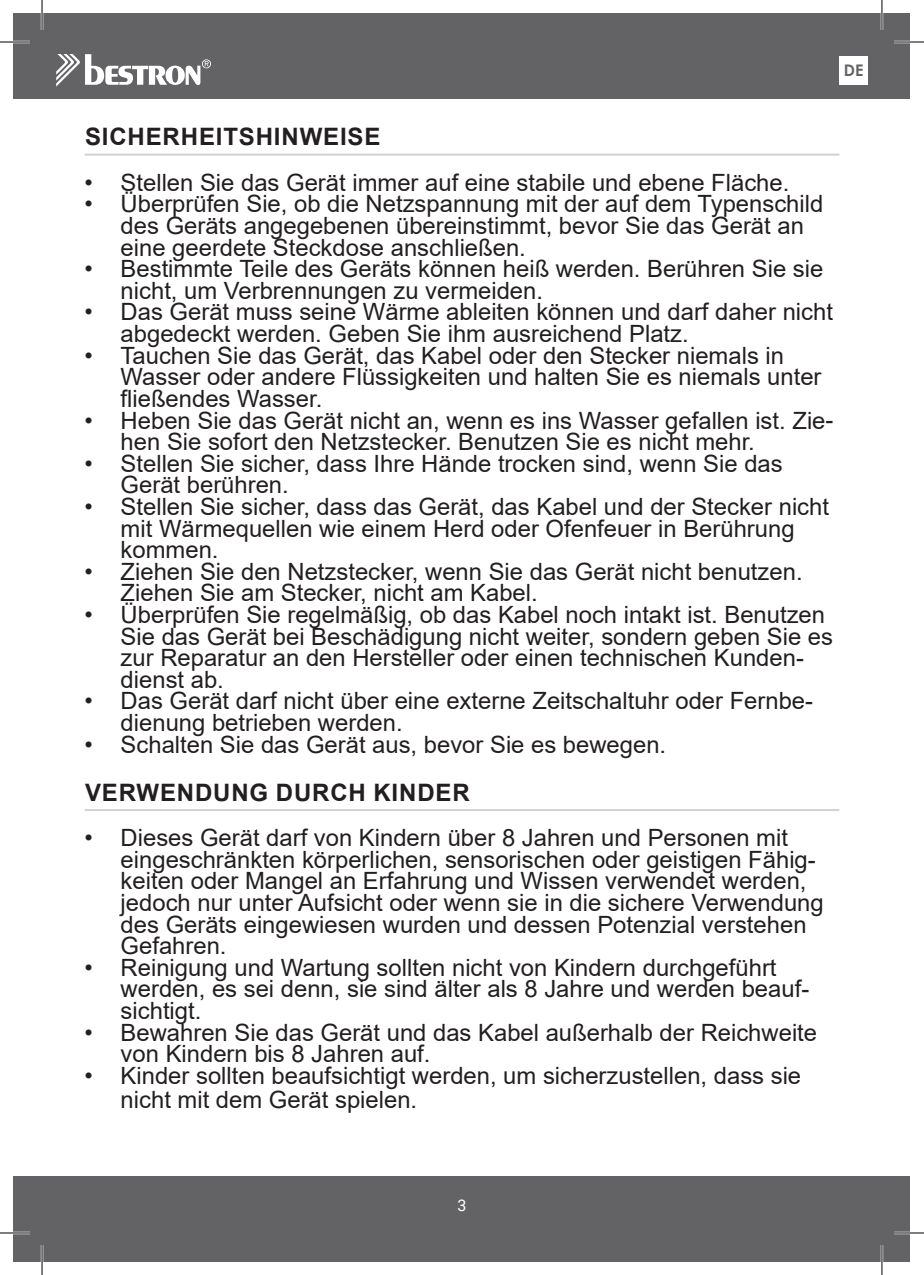
<style>
.page{position:relative;width:924px;height:1275px;background:#fff}
.page>*{position:absolute;margin:0;border:0;box-sizing:border-box;transform-origin:0 0}
.t1{font:700 24px "Arial";letter-spacing:.035em;color:#231f20}
.t2{font:23.8px/21.6px "Arial";color:#231f20}
.t3{font:700 16px "Century Gothic";color:#636366}
.t4{font:16px "Roboto";color:#fff}
</style>
<div class="page">
<div style="left:14px;top:14px;width:895px;height:85px;background:#636366"></div>
<div style="left:14px;top:1176px;width:895px;height:85px;background:#636366"></div>
<svg style="left:56px;top:54px;width:155px;height:33px"></svg>
<div style="left:839px;top:56px;width:28px;height:29px;background:#fff"></div>
<hr style="left:85px;top:154px;width:754px;height:2px;background:#d1d2d4">
<hr style="left:85px;top:809px;width:754px;height:2px;background:#d1d2d4">
<hr style="left:0;top:41px;width:30px;height:2px;background:#fff">
<hr style="left:893px;top:41px;width:30px;height:2px;background:#fff">
<hr style="left:0;top:1231px;width:30px;height:3px;background:#fff">
<hr style="left:893px;top:1231px;width:30px;height:3px;background:#fff">
<hr style="left:41px;top:0;width:2px;height:30px;background:#fff">
<hr style="left:41px;top:1245px;width:2px;height:30px;background:#fff">
<hr style="left:880px;top:0;width:2px;height:30px;background:#fff">
<hr style="left:880px;top:1245px;width:2px;height:30px;background:#fff">
<hr style="left:0;top:42px;width:30px;height:1px;background:#000">
<hr style="left:893px;top:42px;width:30px;height:1px;background:#000">
<hr style="left:0;top:1232px;width:30px;height:1px;background:#000">
<hr style="left:893px;top:1232px;width:30px;height:1px;background:#000">
<hr style="left:42px;top:0;width:1px;height:30px;background:#000">
<hr style="left:42px;top:1245px;width:1px;height:30px;background:#000">
<hr style="left:881px;top:0;width:1px;height:30px;background:#000">
<hr style="left:881px;top:1245px;width:1px;height:30px;background:#000">
<p class="t3" style="left:843px;top:58px;width:21px">DE</p>
<p class="t1" style="left:85px;top:120px;width:297px">SICHERHEITSHINWEISE</p>
<p class="t2" style="left:85px;top:171px;width:706px">• Stellen Sie das Gerät immer auf eine stabile und ebene Fläche.</p>
<p class="t2" style="left:121px;top:193px;width:703px;text-indent:-36px">• Überprüfen Sie, ob die Netzspannung mit der auf dem Typenschild des Geräts angegebenen übereinstimmt, bevor Sie das Gerät an eine geerdete Steckdose anschließen.</p>
<p class="t2" style="left:121px;top:258px;width:703px;text-indent:-36px">• Bestimmte Teile des Geräts können heiß werden. Berühren Sie sie nicht, um Verbrennungen zu vermeiden.</p>
<p class="t2" style="left:121px;top:301px;width:713px;text-indent:-36px">• Das Gerät muss seine Wärme ableiten können und darf daher nicht abgedeckt werden. Geben Sie ihm ausreichend Platz.</p>
<p class="t2" style="left:121px;top:344px;width:702px;text-indent:-36px">• Tauchen Sie das Gerät, das Kabel oder den Stecker niemals in<br>Wasser oder andere Flüssigkeiten und halten Sie es niemals unter fließendes Wasser.</p>
<p class="t2" style="left:121px;top:409px;width:714px;text-indent:-36px">• Heben Sie das Gerät nicht an, wenn es ins Wasser gefallen ist. Zie&shy;hen Sie sofort den Netzstecker. Benutzen Sie es nicht mehr.</p>
<p class="t2" style="left:121px;top:452px;width:663px;text-indent:-36px">• Stellen Sie sicher, dass Ihre Hände trocken sind, wenn Sie das<br>Gerät berühren.</p>
<p class="t2" style="left:121px;top:495px;width:709px;text-indent:-36px">• Stellen Sie sicher, dass das Gerät, das Kabel und der Stecker nicht mit Wärmequellen wie einem Herd oder Ofenfeuer in Berührung kommen.</p>
<p class="t2" style="left:121px;top:560px;width:683px;text-indent:-36px">• Ziehen Sie den Netzstecker, wenn Sie das Gerät nicht benutzen.<br>Ziehen Sie am Stecker, nicht am Kabel.</p>
<p class="t2" style="left:121px;top:603px;width:713px;text-indent:-36px">• Überprüfen Sie regelmäßig, ob das Kabel noch intakt ist. Benutzen Sie das Gerät bei Beschädigung nicht weiter, sondern geben Sie es zur Reparatur an den Hersteller oder einen technischen Kunden&shy;dienst ab.</p>
<p class="t2" style="left:121px;top:690px;width:693px;text-indent:-36px">• Das Gerät darf nicht über eine externe Zeitschaltuhr oder Fernbe&shy;dienung betrieben werden.</p>
<p class="t2" style="left:85px;top:733px;width:583px">• Schalten Sie das Gerät aus, bevor Sie es bewegen.</p>
<p class="t1" style="left:85px;top:775px;width:386px">VERWENDUNG DURCH KINDER</p>
<p class="t2" style="left:121px;top:827px;width:704px;text-indent:-36px">• Dieses Gerät darf von Kindern über 8 Jahren und Personen mit eingeschränkten körperlichen, sensorischen oder geistigen Fähig&shy;keiten oder Mangel an Erfahrung und Wissen verwendet werden, jedoch nur unter Aufsicht oder wenn sie in die sichere Verwendung des Geräts eingewiesen wurden und dessen Potenzial verstehen Gefahren.</p>
<p class="t2" style="left:121px;top:956px;width:689px;text-indent:-36px">• Reinigung und Wartung sollten nicht von Kindern durchgeführt werden, es sei denn, sie sind älter als 8 Jahre und werden beauf&shy;sichtigt.</p>
<p class="t2" style="left:121px;top:1021px;width:697px;text-indent:-36px">• Bewahren Sie das Gerät und das Kabel außerhalb der Reichweite von Kindern bis 8 Jahren auf.</p>
<p class="t2" style="left:121px;top:1063px;width:681px;line-height:24px;text-indent:-36px">• Kinder sollten beaufsichtigt werden, um sicherzustellen, dass sie nicht mit dem Gerät spielen.</p>
<p class="t4" style="left:457px;top:1193px;width:10px">3</p>
</div>
